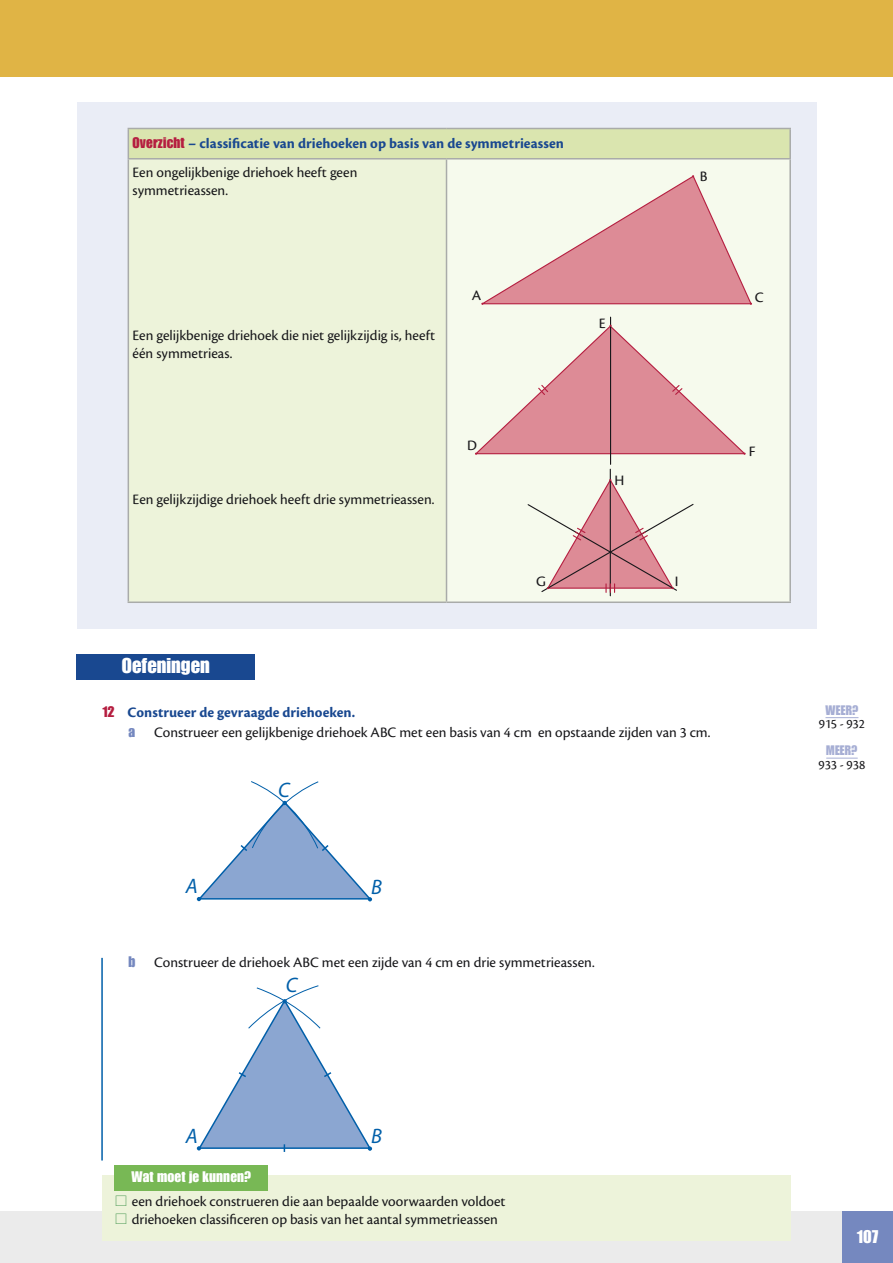
<style>
.page{position:relative;width:893px;height:1263px;background:#fff}
.page>*{position:absolute;margin:0;border:0;box-sizing:border-box;transform-origin:0 0}
.t1{font:21px "Impact LT Std";color:#fff}
.t2{font:italic 21px "Myriad Pro";color:#015fa9}
.t3{font:18px "Impact LT Std";color:#fff}
.t4{font:15px/18px "Cronos Pro";color:#161619}
.t5{font:700 15px/29px "Cronos Pro";color:#194890}
.t6{font:15px "Impact LT Std";letter-spacing:.01em;color:#fff}
.t7{font:15px "Cronos Pro Capt";color:#19181b}
.t8{font:15px "Impact LT Std";color:#7588bf}
.t9{font:13.5px "Cronos Pro";letter-spacing:-.01em;color:#161619}
.t10{font:13.5px "Impact LT Std";letter-spacing:.015em;color:#a6aed4}
.s1{font-family:"Impact LT Std";font-weight:400;color:#b51e40}
.s2{font-weight:400;color:#161619}
.s3{font-family:"Impact LT Std";color:#7588bf}
</style>
<div class="page">
<div style="left:0;top:1212px;width:892px;height:51px;background:#ebebeb"></div>
<div style="left:0;top:0;width:892px;height:77px;background:#e0b445"></div>
<div style="left:77px;top:102px;width:739px;height:527px;background:#eaedf6"></div>
<div style="left:842px;top:1212px;width:50px;height:51px;background:#7588bf"></div>
<div style="left:77px;top:654px;width:178px;height:26px;background:#194890"></div>
<div style="left:128px;top:129px;width:662px;height:30px;background:#dae5af"></div>
<div style="left:128px;top:159px;width:318px;height:443px;background:#edf3da"></div>
<div style="left:446px;top:159px;width:344px;height:443px;background:#f6faed"></div>
<svg style="left:128px;top:129px;width:1px;height:29px"></svg>
<hr style="left:789px;top:129px;width:2px;height:29px;background:#a9aba9">
<hr style="left:128px;top:128px;width:318px;height:1px;background:#a9aba9">
<hr style="left:446px;top:128px;width:345px;height:1px;background:#a9aba9">
<hr style="left:128px;top:160px;width:1px;height:442px;background:#a9aba9">
<hr style="left:128px;top:158px;width:318px;height:2px;background:#a9aba9">
<hr style="left:128px;top:602px;width:318px;height:1px;background:#a9aba9">
<hr style="left:446px;top:160px;width:1px;height:442px;background:#a9aba9">
<hr style="left:789px;top:160px;width:2px;height:442px;background:#a9aba9">
<hr style="left:446px;top:158px;width:345px;height:2px;background:#a9aba9">
<hr style="left:446px;top:602px;width:345px;height:1px;background:#a9aba9">
<hr style="left:610px;top:317px;width:1px;height:147px;background:#19181b">
<hr style="left:609px;top:469px;width:2px;height:127px;background:#19181b">
<svg style="left:481px;top:175px;width:271px;height:130px"></svg>
<svg style="left:527px;top:478px;width:167px;height:115px"></svg>
<svg style="left:475px;top:325px;width:271px;height:130px"></svg>
<hr style="left:825px;top:717px;width:33px;height:1px;background:#a6aed4">
<hr style="left:826px;top:758px;width:31px;height:1px;background:#a6aed4">
<div style="left:102px;top:1175px;width:689px;height:66px;background:#edf3da"></div>
<div style="left:115px;top:1165px;width:153px;height:25px;background:#78b855"></div>
<hr style="left:101px;top:958px;width:2px;height:203px;background:#015fa9">
<svg style="left:197px;top:985px;width:175px;height:167px"></svg>
<svg style="left:197px;top:781px;width:176px;height:120px"></svg>
<p class="t5" style="left:133px;top:129px;width:433px"><span class="s1">Overzicht</span> – classificatie van driehoeken op basis van de symmetrieassen<br><span class="s2">Een ongelijkbenige driehoek heeft geen</span></p>
<p class="t4" style="left:133px;top:182px;width:97px">symmetrieassen.</p>
<p class="t7" style="left:699px;top:167px;width:9px">B</p>
<p class="t4" style="left:133px;top:327px;width:304px">Een gelijkbenige driehoek die niet gelijkzijdig is, heeft één symmetrieas.</p>
<p class="t4" style="left:133px;top:491px;width:303px">Een gelijkzijdige driehoek heeft drie symmetrieassen.</p>
<h1 class="t1" style="left:122px;top:658px;width:89px">Oefeningen</h1>
<p class="t7" style="left:472px;top:286px;width:11px">A</p>
<p class="t7" style="left:754px;top:288px;width:10px">C</p>
<p class="t7" style="left:599px;top:314px;width:8px">E</p>
<p class="t7" style="left:467px;top:436px;width:11px">D</p>
<p class="t7" style="left:614px;top:471px;width:11px">H</p>
<p class="t7" style="left:536px;top:572px;width:11px">G</p>
<p class="t7" style="left:675px;top:572px;width:5px">I</p>
<p class="t7" style="left:748px;top:442px;width:8px">F</p>
<p class="t5" style="left:102px;top:698px;width:255px"><span class="s1">12</span> Construeer de gevraagde driehoeken.</p>
<p class="t10" style="left:825px;top:705px;width:34px">WEER?</p>
<p class="t9" style="left:819px;top:718px;width:47px">915 - 932</p>
<p class="t10" style="left:826px;top:745px;width:33px">MEER?</p>
<p class="t9" style="left:818px;top:759px;width:48px">933 - 938</p>
<p class="t8" style="left:129px;top:726px;width:8px">a</p>
<p class="t4" style="left:154px;top:724px;width:558px">Construeer een gelijkbenige driehoek ABC met een basis van 4 cm en opstaande zijden van 3 cm.</p>
<h1 class="t2" style="left:278px;top:782px;width:13px">C</h1>
<h1 class="t2" style="left:186px;top:878px;width:13px">A</h1>
<h1 class="t2" style="left:371px;top:878px;width:12px">B</h1>
<p class="t4" style="left:129px;top:954px;width:467px"><span class="s3">b</span> Construeer de driehoek ABC met een zijde van 4 cm en drie symmetrieassen.</p>
<h1 class="t2" style="left:286px;top:977px;width:13px">C</h1>
<h1 class="t2" style="left:186px;top:1128px;width:13px">A</h1>
<h1 class="t2" style="left:371px;top:1128px;width:12px">B</h1>
<p class="t6" style="left:131px;top:1171px;width:121px">Wat moet je kunnen?</p>
<p class="t4" style="left:132px;top:1193px;width:375px">een driehoek construeren die aan bepaalde voorwaarden voldoet driehoeken classificeren op basis van het aantal symmetrieassen</p>
<p class="t3" style="left:856px;top:1231px;width:23px">107</p>
</div>
